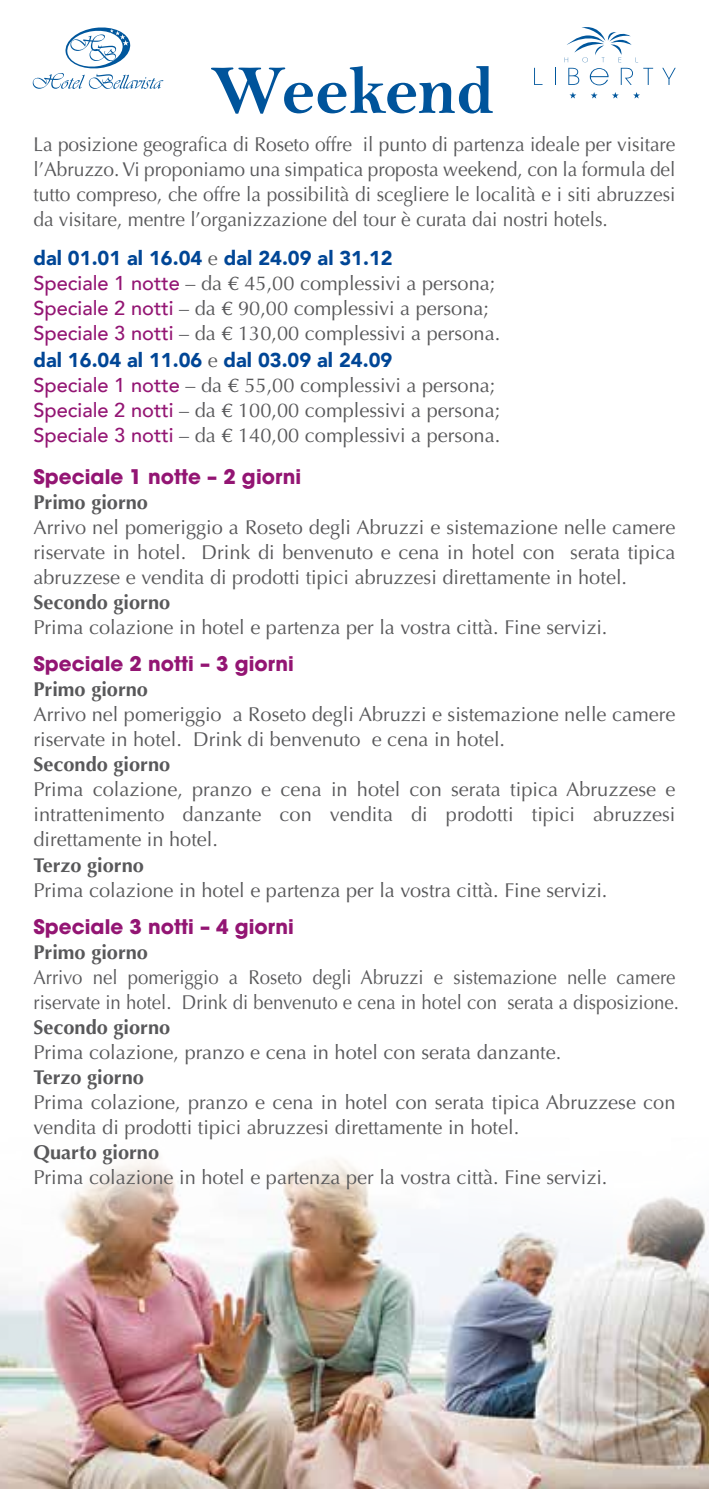
<style>
.page{position:relative;width:709px;height:1489px;background:#fff}
.page>*{position:absolute;margin:0;border:0;box-sizing:border-box;transform-origin:0 0}
.t1{font:70px "Bell MT Bold";color:#00549b}
.t2{font:20px/25px "Optima";color:#58585a}
.t3{font:20px/25px "Optima";color:#58585a;text-align:justify;scale:.96 1}
.t4{font:20px/25px "Optima";color:#58585a;scale:.93 1}
.t5{font:700 20px "Optima";color:#58585a}
.t6{font:700 20px "Avant Garde";color:#931573}
.t7{font:900 20px "Avenir";color:#004696}
.s1{font-family:"Optima";font-weight:400;color:#58585a}
.s2{font-family:"Avenir";font-weight:500;color:#931573}
</style>
<div class="page">
<img style="left:0;top:1159px;width:709px;height:329px">
<svg style="left:33px;top:27px;width:130px;height:62px"></svg>
<svg style="left:534px;top:68px;width:8px;height:17px"></svg>
<svg style="left:555px;top:68px;width:1px;height:17px"></svg>
<svg style="left:568px;top:68px;width:11px;height:17px"></svg>
<svg style="left:590px;top:68px;width:18px;height:17px"></svg>
<svg style="left:620px;top:68px;width:13px;height:17px"></svg>
<svg style="left:643px;top:68px;width:10px;height:17px"></svg>
<svg style="left:662px;top:68px;width:13px;height:17px"></svg>
<svg style="left:564px;top:27px;width:72px;height:35px"></svg>
<svg style="left:569px;top:92px;width:7px;height:6px"></svg>
<svg style="left:591px;top:92px;width:6px;height:6px"></svg>
<svg style="left:612px;top:92px;width:6px;height:6px"></svg>
<svg style="left:633px;top:92px;width:7px;height:6px"></svg>
<h1 class="t1" style="left:211px;top:49px;width:285px">Weekend</h1>
<p class="t3" style="left:33px;top:132px;width:670px">La posizione geografica di Roseto offre il punto di partenza ideale per visitare l’Abruzzo. Vi proponiamo una simpatica proposta weekend, con la formula del tutto compreso, che offre la possibilità di scegliere le località e i siti abruzzesi da visitare, mentre l’organizzazione del tour è curata dai nostri hotels.</p>
<p class="t7" style="left:33px;top:240px;width:361px">dal 01.01 al 16.04 <span class="s1">e</span> dal 24.09 al 31.12</p>
<p class="t2" style="left:33px;top:270px;width:468px"><span class="s2">Speciale 1 notte</span> – da € 45,00 complessivi a persona;<br><span class="s2">Speciale 2 notti</span> – da € 90,00 complessivi a persona;<br><span class="s2">Speciale 3 notti</span> – da € 130,00 complessivi a persona.</p>
<p class="t7" style="left:33px;top:343px;width:360px">dal 16.04 al 11.06 <span class="s1">e</span> dal 03.09 al 24.09</p>
<p class="t2" style="left:33px;top:373px;width:468px"><span class="s2">Speciale 1 notte</span> – da € 55,00 complessivi a persona;<br><span class="s2">Speciale 2 notti</span> – da € 100,00 complessivi a persona;<br><span class="s2">Speciale 3 notti</span> – da € 140,00 complessivi a persona.</p>
<p class="t6" style="left:33px;top:463px;width:269px">Speciale 1 notte – 2 giorni</p>
<p class="t5" style="left:33px;top:490px;width:116px">Primo giorno</p>
<p class="t2" style="left:33px;top:515px;width:643px;text-align:justify">Arrivo nel pomeriggio a Roseto degli Abruzzi e sistemazione nelle camere riservate in hotel. Drink di benvenuto e cena in hotel con serata tipica abruzzese e vendita di prodotti tipici abruzzesi direttamente in hotel.</p>
<p class="t5" style="left:33px;top:590px;width:138px">Secondo giorno</p>
<p class="t2" style="left:33px;top:615px;width:575px">Prima colazione in hotel e partenza per la vostra città. Fine servizi.</p>
<p class="t6" style="left:33px;top:651px;width:262px">Speciale 2 notti – 3 giorni</p>
<p class="t5" style="left:33px;top:678px;width:116px">Primo giorno</p>
<p class="t2" style="left:33px;top:702px;width:643px">Arrivo nel pomeriggio a Roseto degli Abruzzi e sistemazione nelle camere riservate in hotel. Drink di benvenuto e cena in hotel.</p>
<p class="t5" style="left:33px;top:753px;width:138px">Secondo giorno</p>
<p class="t2" style="left:33px;top:777px;width:643px;text-align:justify">Prima colazione, pranzo e cena in hotel con serata tipica Abruzzese e intrattenimento danzante con vendita di prodotti tipici abruzzesi direttamente in hotel.</p>
<p class="t5" style="left:33px;top:853px;width:112px">Terzo giorno</p>
<p class="t2" style="left:33px;top:877px;width:575px">Prima colazione in hotel e partenza per la vostra città. Fine servizi.</p>
<p class="t6" style="left:33px;top:913px;width:262px">Speciale 3 notti – 4 giorni</p>
<p class="t5" style="left:33px;top:940px;width:116px">Primo giorno</p>
<p class="t4" style="left:33px;top:965px;width:695px">Arrivo nel pomeriggio a Roseto degli Abruzzi e sistemazione nelle camere riservate in hotel. Drink di benvenuto e cena in hotel con serata a disposizione.</p>
<p class="t5" style="left:33px;top:1015px;width:138px">Secondo giorno</p>
<p class="t2" style="left:33px;top:1040px;width:529px">Prima colazione, pranzo e cena in hotel con serata danzante.</p>
<p class="t5" style="left:33px;top:1065px;width:112px">Terzo giorno</p>
<p class="t2" style="left:33px;top:1090px;width:643px">Prima colazione, pranzo e cena in hotel con serata tipica Abruzzese con vendita di prodotti tipici abruzzesi direttamente in hotel.</p>
<p class="t5" style="left:33px;top:1140px;width:127px">Quarto giorno</p>
<p class="t2" style="left:33px;top:1165px;width:575px">Prima colazione in hotel e partenza per la vostra città. Fine servizi.</p>
</div>
